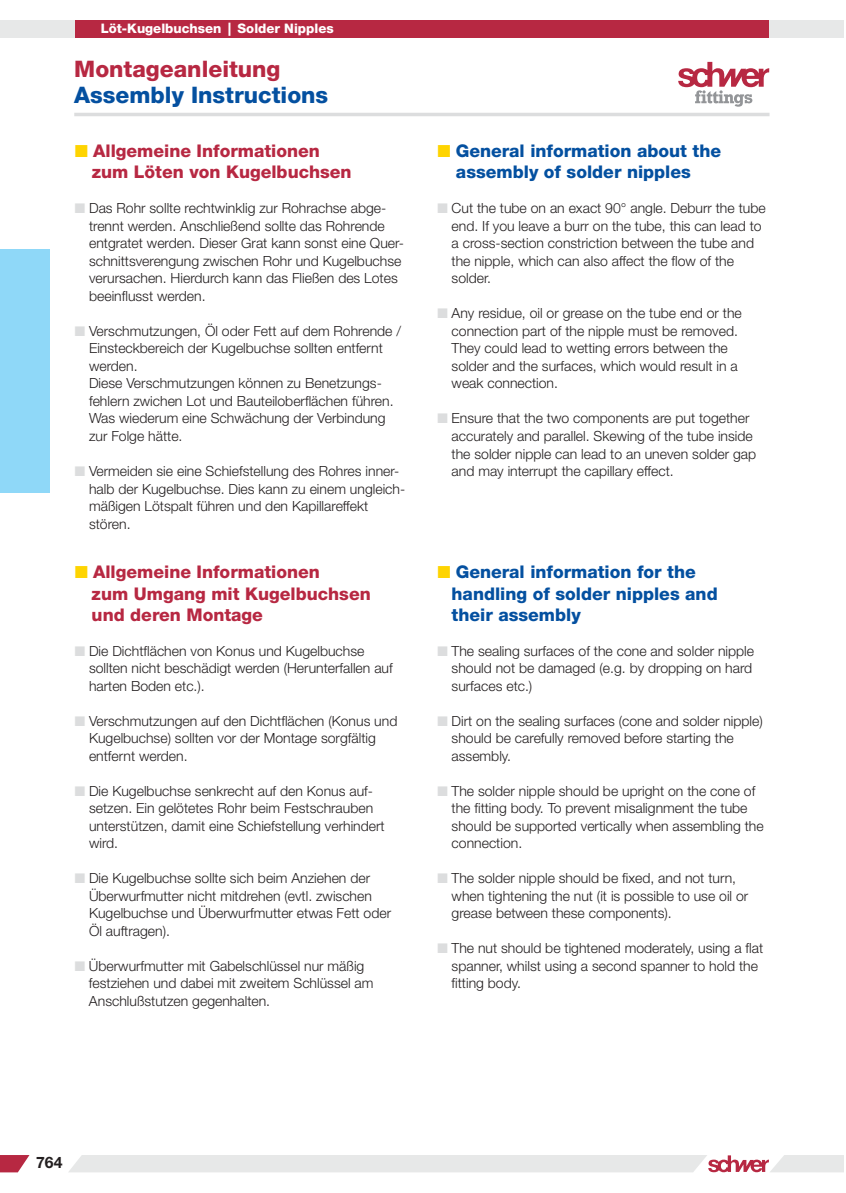
<style>
.page{position:relative;width:846px;height:1193px;background:#fff}
.page>*{position:absolute;margin:0;border:0;box-sizing:border-box;transform-origin:0 0}
.t1{font:800 22.75px "Helvetica Neue";color:#0450a0}
.t2{font:800 22.75px "Helvetica Neue";color:#b72842}
.t3{font:800 17.5px/21px "Helvetica Neue";color:#0450a0}
.t4{font:800 17.5px/21px "Helvetica Neue";color:#b72842}
.t5{font:700 15.75px "Helvetica Neue";color:#231f20}
.t6{font:300 14px/17.5px "Helvetica Neue";color:#231f20}
.t7{font:800 13.12px "Helvetica Neue";color:#fff}
.s1{font-family:"European Pi Three";font-weight:400;color:#fed401}
.s2{font-family:"European Pi Three";font-weight:400;color:#dcddde}
</style>
<div class="page">
<svg style="left:69px;top:1155px;width:774px;height:16px;background:#e6e2e3"></svg>
<svg style="left:0;top:1155px;width:29px;height:16px"></svg>
<hr style="left:74px;top:113px;width:695px;height:3px;background:#dcddde">
<svg style="left:678px;top:62px;width:90px;height:45px"></svg>
<div style="left:74px;top:21px;width:695px;height:17px;background:#b72842"></div>
<div style="left:769px;top:21px;width:74px;height:17px;background:#e7e8e8"></div>
<div style="left:0;top:21px;width:74px;height:17px;background:#e7e8e8"></div>
<div style="left:0;top:249px;width:49px;height:243px;background:#8fd8f8"></div>
<p class="t7" style="left:101px;top:24px;width:234px">Löt-Kugelbuchsen | Solder Nipples</p>
<h1 class="t2" style="left:74px;top:60px;width:208px">Montageanleitung</h1>
<h1 class="t1" style="left:74px;top:86px;width:255px">Assembly Instructions</h1>
<p class="t4" style="left:92px;top:142px;width:261px;text-indent:-18px"><span class="s1">-</span> Allgemeine Informationen zum Löten von Kugelbuchsen</p>
<p class="t6" style="left:89px;top:201px;width:316px;text-indent:-15px"><span class="s2">-</span> Das Rohr sollte rechtwinklig zur Rohrachse abge&shy;trennt werden. Anschließend sollte das Rohrende entgratet werden. Dieser Grat kann sonst eine Quer&shy;schnittsverengung zwischen Rohr und Kugelbuchse verursachen. Hierdurch kann das Fließen des Lotes beeinflusst werden.</p>
<p class="t6" style="left:89px;top:323px;width:313px;text-indent:-15px"><span class="s2">-</span> Verschmutzungen, Öl oder Fett auf dem Rohrende / Einsteckbereich der Kugelbuchse sollten entfernt werden.<br>Diese Verschmutzungen können zu Benetzungs&shy;fehlern zwichen Lot und Bauteiloberflächen führen.<br>Was wiederum eine Schwächung der Verbindung zur Folge hätte.</p>
<p class="t6" style="left:89px;top:463px;width:317px;text-indent:-15px"><span class="s2">-</span> Vermeiden sie eine Schiefstellung des Rohres inner&shy;halb der Kugelbuchse. Dies kann zu einem ungleich&shy;mäßigen Lötspalt führen und den Kapillareffekt stören.</p>
<p class="t4" style="left:92px;top:563px;width:280px;text-indent:-18px"><span class="s1">-</span> Allgemeine Informationen<br>zum Umgang mit Kugelbuchsen und deren Montage</p>
<p class="t6" style="left:89px;top:643px;width:305px;text-indent:-15px"><span class="s2">-</span> Die Dichtflächen von Konus und Kugelbuchse sollten nicht beschädigt werden (Herunterfallen auf harten Boden etc.).</p>
<p class="t6" style="left:89px;top:713px;width:310px;text-indent:-15px"><span class="s2">-</span> Verschmutzungen auf den Dichtflächen (Konus und<br>Kugelbuchse) sollten vor der Montage sorgfältig entfernt werden.</p>
<p class="t6" style="left:89px;top:783px;width:297px;text-indent:-15px"><span class="s2">-</span> Die Kugelbuchse senkrecht auf den Konus auf&shy;setzen. Ein gelötetes Rohr beim Festschrauben unterstützen, damit eine Schiefstellung verhindert wird.</p>
<p class="t6" style="left:89px;top:870px;width:303px;text-indent:-15px"><span class="s2">-</span> Die Kugelbuchse sollte sich beim Anziehen der Überwurfmutter nicht mitdrehen (evtl. zwischen Kugelbuchse und Überwurfmutter etwas Fett oder Öl auftragen).</p>
<p class="t6" style="left:89px;top:958px;width:286px;text-indent:-15px"><span class="s2">-</span> Überwurfmutter mit Gabelschlüssel nur mäßig festziehen und dabei mit zweitem Schlüssel am<br>Anschlußstutzen gegenhalten.</p>
<p class="t3" style="left:455px;top:142px;width:266px;text-indent:-19px"><span class="s1">-</span> General information about the assembly of solder nipples</p>
<p class="t6" style="left:451px;top:201px;width:315px;text-indent:-15px"><span class="s2">-</span> Cut the tube on an exact 90° angle. Deburr the tube end. If you leave a burr on the tube, this can lead to a cross-section constriction between the tube and the nipple, which can also affect the flow of the solder.</p>
<p class="t6" style="left:451px;top:306px;width:291px;text-indent:-15px"><span class="s2">-</span> Any residue, oil or grease on the tube end or the connection part of the nipple must be removed.<br>They could lead to wetting errors between the solder and the surfaces, which would result in a weak connection.</p>
<p class="t6" style="left:451px;top:411px;width:306px;text-indent:-15px"><span class="s2">-</span> Ensure that the two components are put together accurately and parallel. Skewing of the tube inside the solder nipple can lead to an uneven solder gap and may interrupt the capillary effect.</p>
<p class="t3" style="left:451px;top:563px;width:267px;text-indent:-15px"><span class="s1">-</span> General information for the handling of solder nipples and their assembly</p>
<p class="t6" style="left:451px;top:643px;width:304px;text-indent:-15px"><span class="s2">-</span> The sealing surfaces of the cone and solder nipple should not be damaged (e.g. by dropping on hard surfaces etc.)</p>
<p class="t6" style="left:451px;top:713px;width:312px;text-indent:-15px"><span class="s2">-</span> Dirt on the sealing surfaces (cone and solder nipple) should be carefully removed before starting the assembly.</p>
<p class="t6" style="left:451px;top:783px;width:313px;text-indent:-15px"><span class="s2">-</span> The solder nipple should be upright on the cone of the fitting body. To prevent misalignment the tube should be supported vertically when assembling the connection.</p>
<p class="t6" style="left:451px;top:870px;width:298px;text-indent:-15px"><span class="s2">-</span> The solder nipple should be fixed, and not turn, when tightening the nut (it is possible to use oil or grease between these components).</p>
<p class="t6" style="left:451px;top:940px;width:313px;text-indent:-15px"><span class="s2">-</span> The nut should be tightened moderately, using a flat spanner, whilst using a second spanner to hold the fitting body.</p>
<p class="t5" style="left:36px;top:1156px;width:28px">764</p>
</div>
